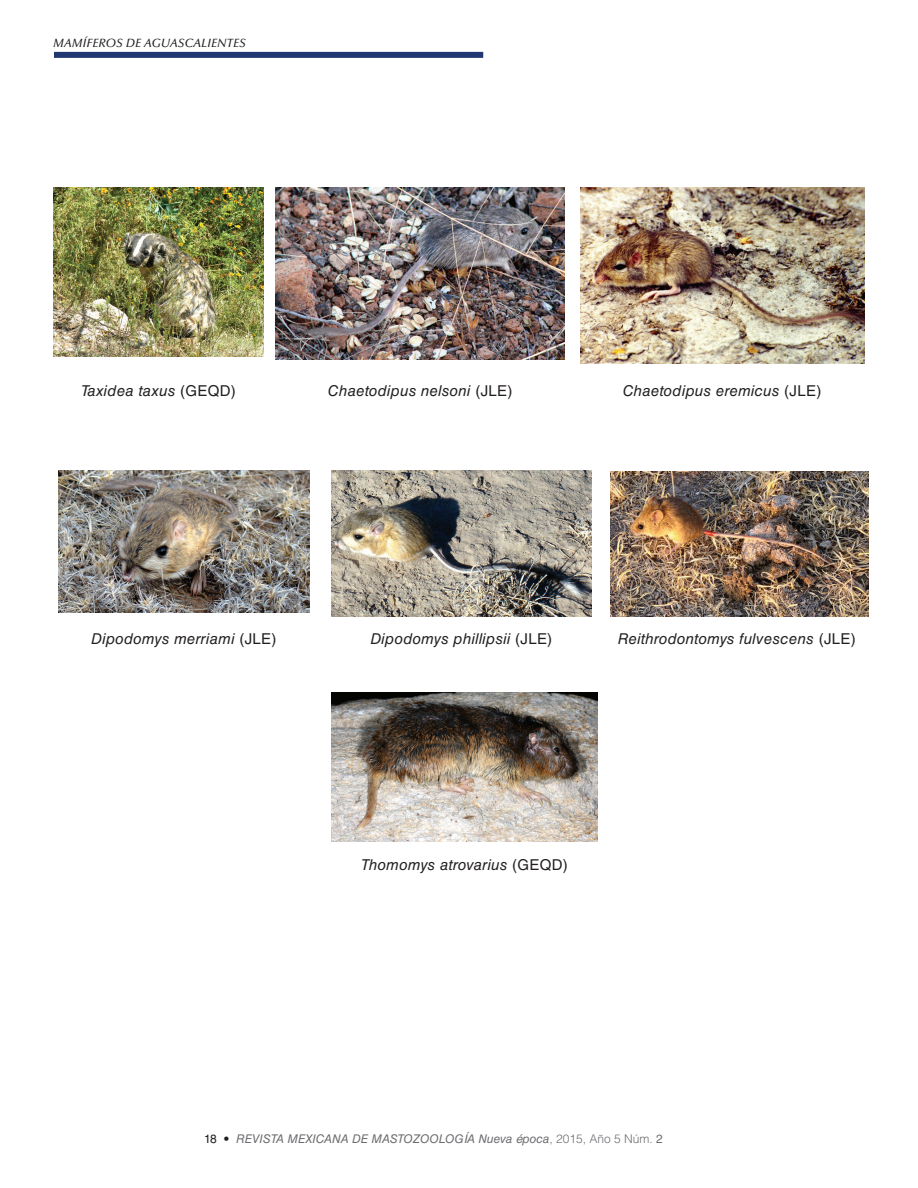
<style>
.page{position:relative;width:918px;height:1188px;background:#fff}
.page>*{position:absolute;margin:0;border:0;box-sizing:border-box;transform-origin:0 0}
.t1{font:italic 15px "Helvetica LT Std";letter-spacing:.02em;color:#231f20}
.t2{font:italic 12px "Helvetica LT Std";color:#6c6d70}
.t3{font:italic 500 12px "Optima LT Std";color:#231f20}
.s1{font-style:normal}
.s2{font-style:normal;color:#231f20}
.s3{font-weight:300;font-style:normal;color:#231f20}
.s4{font-weight:300;font-style:normal}
</style>
<div class="page">
<div style="left:54px;top:52px;width:429px;height:6px;background:#223671"></div>
<img style="left:53px;top:187px;width:211px;height:169px">
<img style="left:580px;top:187px;width:285px;height:176px">
<img style="left:275px;top:187px;width:290px;height:172px">
<img style="left:58px;top:471px;width:252px;height:141px">
<img style="left:332px;top:471px;width:259px;height:146px">
<img style="left:611px;top:472px;width:257px;height:145px">
<img style="left:332px;top:692px;width:265px;height:150px">
<p class="t3" style="left:53px;top:36px;width:194px">MAMÍFEROS DE AGUASCALIENTES</p>
<p class="t1" style="left:81px;top:382px;width:156px">Taxidea taxus <span class="s1">(GEQD)</span></p>
<p class="t1" style="left:328px;top:382px;width:186px">Chaetodipus nelsoni <span class="s1">(JLE)</span></p>
<p class="t1" style="left:623px;top:382px;width:200px">Chaetodipus eremicus <span class="s1">(JLE)</span></p>
<p class="t1" style="left:91px;top:630px;width:187px">Dipodomys merriami <span class="s1">(JLE)</span></p>
<p class="t1" style="left:370px;top:630px;width:183px">Dipodomys phillipsii <span class="s1">(JLE)</span></p>
<p class="t1" style="left:618px;top:630px;width:239px">Reithrodontomys fulvescens <span class="s1">(JLE)</span></p>
<p class="t1" style="left:361px;top:856px;width:208px">Thomomys atrovarius <span class="s1">(GEQD)</span></p>
<p class="t2" style="left:204px;top:1131px;width:460px"><span class="s2">18</span> <span class="s3">•</span> Revista Mexicana de mastozoología Nueva época<span class="s4">, 2015, Año 5 Núm.</span> <span class="s1">2</span></p>
</div>
